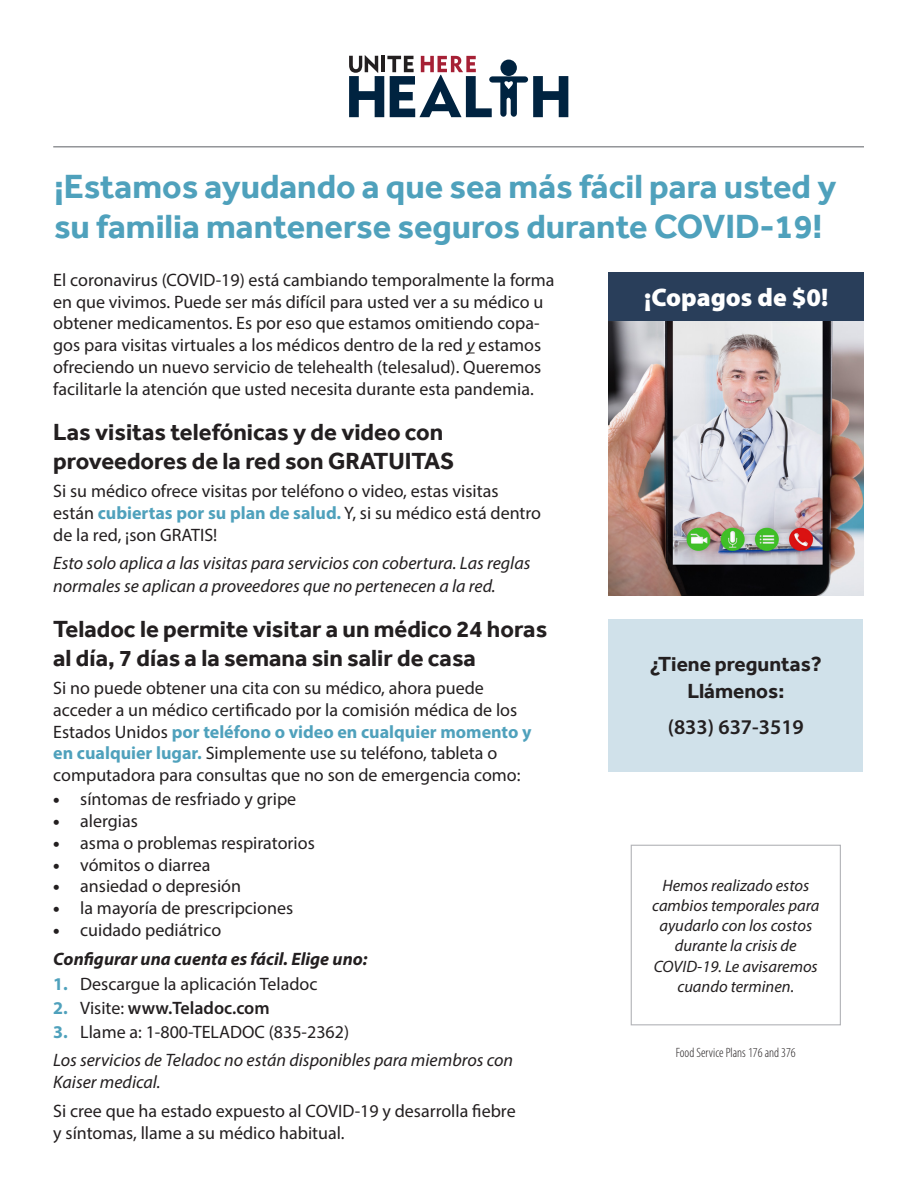
<style>
.page{position:relative;width:918px;height:1188px;background:#fff}
.page>*{position:absolute;margin:0;border:0;box-sizing:border-box;transform-origin:0 0}
.t1{font:700 34.5px/40.5px "Effra";color:#4fa1bc}
.t2{font:900 25.5px "Myriad Pro";color:#fff}
.t3{font:700 24px/28.5px "Effra";color:#231f20}
.t4{font:700 21px/27px "Effra";color:#231f20;text-align:center}
.t5{font:600 21px "Myriad Pro";color:#231f20}
.t6{font:18px/21.8px "Myriad Pro";color:#231f20}
.t7{font:italic 18px/22.5px "Myriad Pro";color:#231f20}
.t8{font:italic 700 18px "Myriad Pro";color:#231f20}
.t9{font:600 18px "Myriad Pro";color:#231f20}
.t10{font:italic 16.5px/20.2px "Myriad Pro";color:#231f20;text-align:center}
.t11{font:300 condensed 13.5px "Myriad Pro";color:#231f20}
.s1{font-style:italic}
.s2{font-weight:700;color:#4fa1bc}
.s3{font-weight:900}
.s4{font-weight:400}
</style>
<div class="page">
<img style="left:608px;top:321px;width:255px;height:274px">
<svg style="left:349px;top:55px;width:219px;height:62px"></svg>
<div style="left:608px;top:619px;width:255px;height:153px;background:#d0e1ea"></div>
<hr style="left:53px;top:146px;width:811px;height:2px;background:#939598">
<div style="left:631px;top:845px;width:210px;height:180px;border:1px solid #b2b3b7"></div>
<div style="left:608px;top:272px;width:256px;height:49px;background:#293e5a"></div>
<p class="t1" style="left:54px;top:166px;width:784px">¡Estamos ayudando a que sea más fácil para usted y su familia mantenerse seguros durante COVID-19!</p>
<p class="t6" style="left:53px;top:269px;width:503px">El coronavirus (COVID-19) está cambiando temporalmente la forma en que vivimos. Puede ser más difícil para usted ver a su médico u obtener medicamentos. Es por eso que estamos omitiendo copa&shy;gos para visitas virtuales a los médicos dentro de la red <span class="s1">y</span> estamos ofreciendo un nuevo servicio de telehealth (telesalud). Queremos facilitarle la atención que usted necesita durante esta pandemia.</p>
<p class="t3" style="left:53px;top:418px;width:403px">Las visitas telefónicas y de video con proveedores de la red son GRATUITAS</p>
<p class="t6" style="left:53px;top:480px;width:489px">Si su médico ofrece visitas por teléfono o video, estas visitas están <span class="s2">cubiertas por su plan de salud.</span> Y, si su médico está dentro de la red, ¡son GRATIS!</p>
<p class="t7" style="left:53px;top:552px;width:479px">Esto solo aplica a las visitas para servicios con cobertura. Las reglas normales se aplican a proveedores que no pertenecen a la red.</p>
<p class="t3" style="left:53px;top:615px;width:495px">Teladoc le permite visitar a un médico 24 horas al día, 7 días a la semana sin salir de casa</p>
<p class="t6" style="left:53px;top:677px;width:480px">Si no puede obtener una cita con su médico, ahora puede acceder a un médico certificado por la comisión médica de los Estados Unidos <span class="s2">por teléfono o video en cualquier momento y en cualquier lugar.</span> Simplemente use su teléfono, tableta o computadora para consultas que no son de emergencia como:</p>
<p class="t6" style="left:53px;top:788px;width:245px"><span class="s3">•</span> síntomas de resfriado y gripe</p>
<p class="t6" style="left:53px;top:810px;width:86px"><span class="s3">•</span> alergias</p>
<p class="t6" style="left:53px;top:832px;width:263px"><span class="s3">•</span> asma o problemas respiratorios</p>
<p class="t6" style="left:53px;top:853px;width:159px"><span class="s3">•</span> vómitos o diarrea</p>
<p class="t6" style="left:53px;top:875px;width:189px"><span class="s3">•</span> ansiedad o depresión</p>
<p class="t6" style="left:53px;top:897px;width:241px"><span class="s3">•</span> la mayoría de prescripciones</p>
<p class="t6" style="left:53px;top:919px;width:170px"><span class="s3">•</span> cuidado pediátrico</p>
<p class="t8" style="left:53px;top:947px;width:316px">Configurar una cuenta es fácil. Elige uno:</p>
<p class="t6" style="left:53px;top:973px;width:266px"><span class="s2">1.</span> Descargue la aplicación Teladoc</p>
<p class="t9" style="left:53px;top:996px;width:218px"><span class="s2">2.</span> <span class="s4">Visite:</span> www.Teladoc.com</p>
<p class="t6" style="left:53px;top:1021px;width:297px"><span class="s2">3.</span> Llame a: 1-800-TELADOC (835-2362)</p>
<p class="t7" style="left:53px;top:1049px;width:462px;line-height:21.8px">Los servicios de Teladoc no están disponibles para miembros con<br>Kaiser medical.</p>
<p class="t6" style="left:53px;top:1099px;width:464px;line-height:22.5px">Si cree que ha estado expuesto al COVID-19 y desarrolla fiebre y síntomas, llame a su médico habitual.</p>
<p class="t2" style="left:644px;top:281px;width:186px">¡Copagos de $0!</p>
<p class="t4" style="left:650px;top:650px;width:174px">¿Tiene preguntas?<br>Llámenos:</p>
<p class="t5" style="left:668px;top:714px;width:138px">(833) 637-3519</p>
<p class="t10" style="left:652px;top:875px;width:169px">Hemos realizado estos cambios temporales para ayudarlo con los costos durante la crisis de<br>COVID-19. Le avisaremos cuando terminen.</p>
<p class="t11" style="left:676px;top:1044px;width:122px">Food Service Plans 176 and 376</p>
</div>
